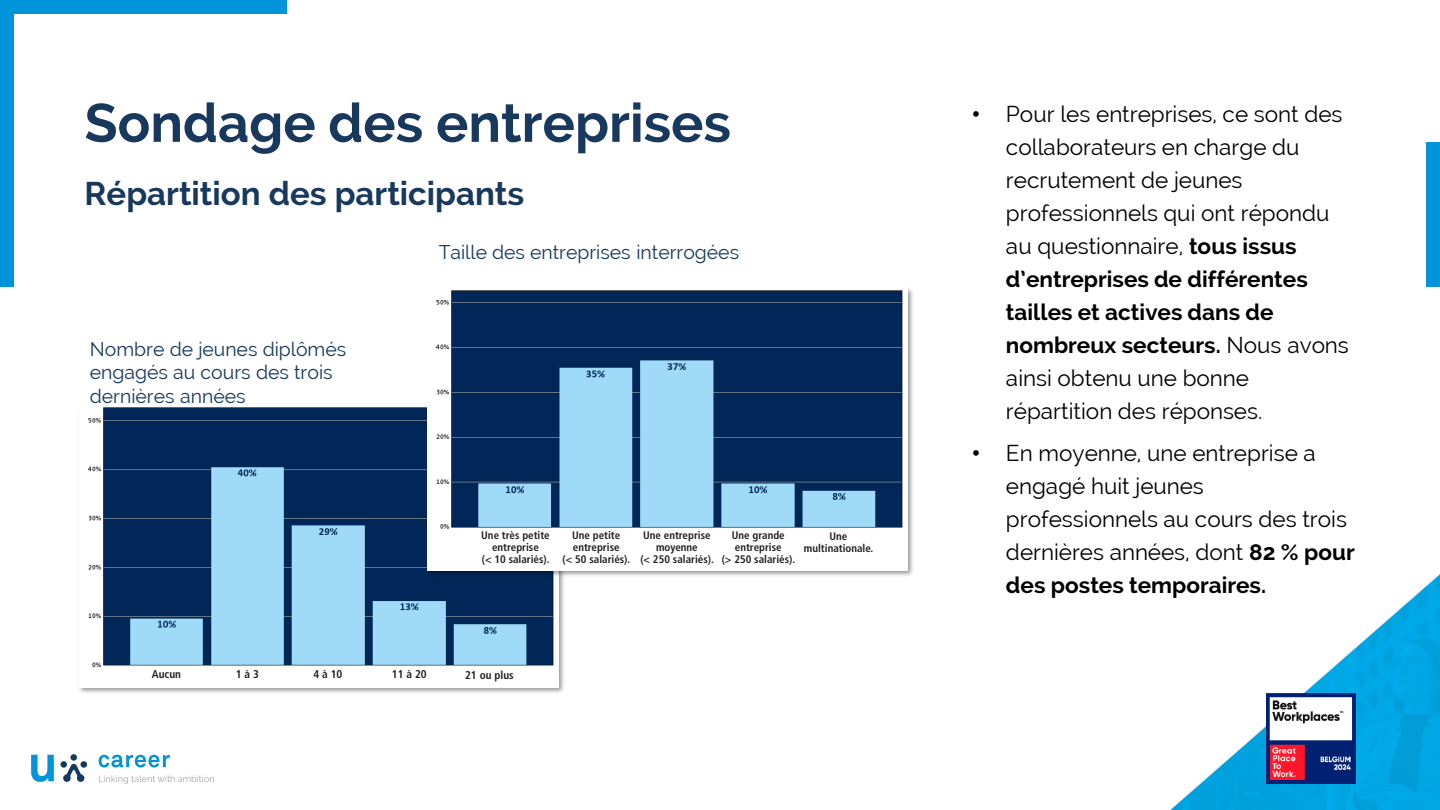
<style>
.page{position:relative;width:1440px;height:810px;background:#fff}
.page>*{position:absolute;margin:0;border:0;box-sizing:border-box;transform-origin:0 0}
.t1{font:700 54px "Raleway";color:#18395d}
.t2{font:700 33px "Raleway";color:#18395d}
.t3{font:22.5px/33px "Raleway";color:#000}
.t4{font:19.5px/23.4px "Raleway";color:#18395d}
.t5{font:700 condensed 11.25px "Frutiger LT Std";color:#231f20}
.t6{font:700 condensed 10.95px/12px "Frutiger LT Std";color:#231f20;text-align:center}
.s1{font-family:"Arial"}
.s2{font-weight:700}
</style>
<div class="page">
<img style="left:31px;top:574px;width:1409px;height:236px">
<div style="left:60px;top:761px;width:7px;height:7px;background:#18395d;border-radius:50%"></div>
<div style="left:80px;top:761px;width:7px;height:7px;background:#18395d;border-radius:50%"></div>
<div style="left:70px;top:754px;width:7px;height:7px;background:#18395d;border-radius:50%"></div>
<svg style="left:63px;top:764px;width:22px;height:18px"></svg>
<svg style="left:31px;top:755px;width:23px;height:27px"></svg>
<svg style="left:99px;top:755px;width:71px;height:13px"></svg>
<svg style="left:99px;top:775px;width:115px;height:9px"></svg>
<img style="left:1266px;top:693px;width:90px;height:91px">
<div style="left:1426px;top:142px;width:14px;height:145px;background:#0194da"></div>
<div style="left:0;top:0;width:14px;height:287px;background:#0194da"></div>
<div style="left:0;top:0;width:287px;height:14px;background:#0194da"></div>
<img style="left:76px;top:574px;width:492px;height:123px">
<img style="left:79px;top:407px;width:480px;height:281px">
<img style="left:425px;top:288px;width:491px;height:292px">
<img style="left:428px;top:288px;width:479px;height:283px">
<div style="left:129px;top:667px;width:424px;height:18px;background:#fff"></div>
<div style="left:453px;top:529px;width:449px;height:36px;background:#fff"></div>
<h1 class="t1" style="left:84px;top:92px;width:648px">Sondage des entreprises</h1>
<h2 class="t2" style="left:84px;top:175px;width:441px">Répartition des participants</h2>
<p class="t4" style="left:90px;top:337px;width:258px">Nombre de jeunes diplômés engagés au cours des trois dernières années</p>
<p class="t4" style="left:439px;top:241px;width:302px">Taille des entreprises interrogées</p>
<p class="t6" style="left:481px;top:529px;width:70px">Une très petite entreprise<br>(&lt; 10 salariés).</p>
<p class="t6" style="left:563px;top:529px;width:69px">Une petite entreprise<br>(&lt; 50 salariés).</p>
<p class="t6" style="left:640px;top:530px;width:75px">Une entreprise moyenne<br>(&lt; 250 salariés).</p>
<p class="t6" style="left:722px;top:530px;width:75px">Une grande entreprise<br>(&gt; 250 salariés).</p>
<p class="t6" style="left:804px;top:530px;width:71px">Une multinationale.</p>
<p class="t5" style="left:152px;top:668px;width:31px">Aucun</p>
<p class="t5" style="left:236px;top:668px;width:25px">1 à 3</p>
<p class="t5" style="left:313px;top:668px;width:31px">4 à 10</p>
<p class="t5" style="left:392px;top:668px;width:36px">11 à 20</p>
<p class="t5" style="left:465px;top:668px;width:50px">21 ou plus</p>
<p class="t3" style="left:1006px;top:98px;width:344px;text-indent:-34px"><span class="s1">•</span> Pour les entreprises, ce sont des collaborateurs en charge du recrutement de jeunes professionnels qui ont répondu au questionnaire, <span class="s2">tous issus d’entreprises de différentes tailles et actives dans de nombreux secteurs.</span> Nous avons ainsi obtenu une bonne répartition des réponses.</p>
<p class="t3" style="left:1006px;top:437px;width:350px;text-indent:-34px"><span class="s1">•</span> En moyenne, une entreprise a engagé huit jeunes professionnels au cours des trois dernières années, dont <span class="s2">82 % pour des postes temporaires.</span></p>
</div>
